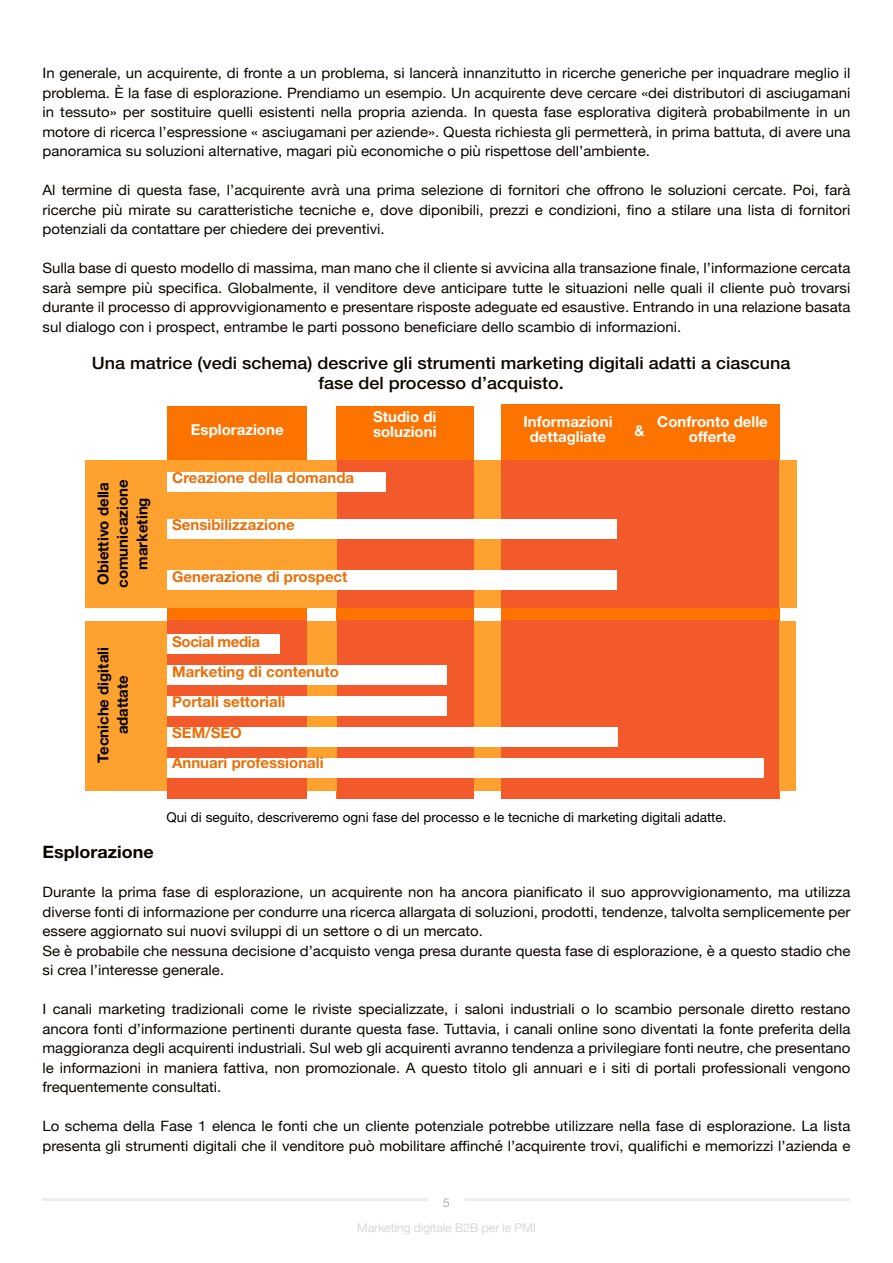
<style>
.page{position:relative;width:893px;height:1263px;background:#fff}
.page>*{position:absolute;margin:0;border:0;box-sizing:border-box;transform-origin:0 0}
.t1{font:500 17.1px/19.5px "Helvetica Neue";color:#0b0700;text-align:center;scale:1.05 1}
.t2{font:700 17.1px "Helvetica Neue";color:#0b0700;scale:1.05 1}
.t3{font:700 15px/30.2px "Helvetica Neue";color:#ea6f07}
.t4{font:700 15px/15px "Helvetica Neue";color:#fff;text-align:center}
.t5{font:700 15px/19.5px "Helvetica Neue";color:#000;text-align:center}
.t6{font:14.25px/19.5px "Helvetica Neue";color:#0b0700;text-align:justify;scale:1.05 1}
.t7{font:13.5px "Helvetica Neue";color:#000}
.t8{font:12.15px "Helvetica Neue";letter-spacing:-.03em;color:#dadada;scale:1.05 1}
.t9{font:12.15px "Helvetica Neue";color:#b3b2b2;scale:1.05 1}
</style>
<div class="page">
<hr style="left:43px;top:1198px;width:807px;height:3px;background:#eee">
<div style="left:428px;top:1190px;width:37px;height:19px;background:#fff"></div>
<div style="left:336px;top:406px;width:137px;height:393px;background:#fc7300"></div>
<div style="left:167px;top:406px;width:140px;height:393px;background:#fc7300"></div>
<div style="left:501px;top:405px;width:278px;height:394px;background:#fc7300"></div>
<div style="left:86px;top:460px;width:711px;height:147px;background:#ffa12e"></div>
<div style="left:86px;top:621px;width:710px;height:170px;background:#ffa12e"></div>
<div style="left:167px;top:620px;width:140px;height:179px;background:#f2592b"></div>
<div style="left:337px;top:620px;width:136px;height:179px;background:#f2592b"></div>
<div style="left:502px;top:620px;width:277px;height:179px;background:#f2592b"></div>
<div style="left:337px;top:460px;width:136px;height:147px;background:#f2592b"></div>
<div style="left:502px;top:460px;width:277px;height:147px;background:#f2592b"></div>
<div style="left:167px;top:472px;width:219px;height:20px;background:#fff"></div>
<div style="left:167px;top:519px;width:450px;height:20px;background:#fff"></div>
<div style="left:167px;top:634px;width:113px;height:20px;background:#fff"></div>
<div style="left:167px;top:665px;width:280px;height:20px;background:#fff"></div>
<div style="left:167px;top:696px;width:280px;height:20px;background:#fff"></div>
<div style="left:167px;top:727px;width:451px;height:20px;background:#fff"></div>
<div style="left:167px;top:758px;width:596px;height:20px;background:#fff"></div>
<div style="left:167px;top:570px;width:450px;height:20px;background:#fff"></div>
<p class="t6" style="left:43px;top:64px;width:771px">In generale, un acquirente, di fronte a un problema, si lancerà innanzitutto in ricerche generiche per inquadrare meglio il problema. È la fase di esplorazione. Prendiamo un esempio. Un acquirente deve cercare «dei distributori di asciugamani in tessuto» per sostituire quelli esistenti nella propria azienda. In questa fase esplorativa digiterà probabilmente in un motore di ricerca l’espressione « asciugamani per aziende». Questa richiesta gli permetterà, in prima battuta, di avere una panoramica su soluzioni alternative, magari più economiche o più rispettose dell’ambiente.</p>
<p class="t6" style="left:43px;top:181px;width:771px">Al termine di questa fase, l’acquirente avrà una prima selezione di fornitori che offrono le soluzioni cercate. Poi, farà ricerche più mirate su caratteristiche tecniche e, dove diponibili, prezzi e condizioni, fino a stilare una lista di fornitori potenziali da contattare per chiedere dei preventivi.</p>
<p class="t6" style="left:43px;top:259px;width:771px">Sulla base di questo modello di massima, man mano che il cliente si avvicina alla transazione finale, l’informazione cercata sarà sempre più specifica. Globalmente, il venditore deve anticipare tutte le situazioni nelle quali il cliente può trovarsi durante il processo di approvvigionamento e presentare risposte adeguate ed esaustive. Entrando in una relazione basata sul dialogo con i prospect, entrambe le parti possono beneficiare dello scambio di informazioni.</p>
<p class="t1" style="left:92px;top:353px;width:667px">Una matrice (vedi schema) descrive gli strumenti marketing digitali adatti a ciascuna fase del processo d’acquisto.</p>
<p class="t4" style="left:191px;top:422px;width:94px">Esplorazione</p>
<p class="t4" style="left:373px;top:409px;width:65px;text-align:left">Studio di soluzioni</p>
<p class="t4" style="left:523px;top:414px;width:91px">Informazioni dettagliate</p>
<p class="t4" style="left:657px;top:414px;width:112px">Confronto delle offerte</p>
<p class="t4" style="left:634px;top:423px;width:12px">&amp;</p>
<p class="t5" style="left:93px;top:588px;width:110px;rotate:-90deg">Obiettivo della comunicazione marketing</p>
<p class="t3" style="left:172px;top:462px;width:183px">Creazione della domanda</p>
<p class="t3" style="left:172px;top:510px;width:124px">Sensibilizzazione</p>
<p class="t3" style="left:172px;top:561px;width:177px">Generazione di prospect</p>
<p class="t5" style="left:93px;top:762px;width:117px;rotate:-90deg">Tecniche digitali adattate</p>
<p class="t3" style="left:172px;top:626px;width:168px">Social media<br>Marketing di contenuto<br>Portali settoriali</p>
<p class="t3" style="left:172px;top:718px;width:153px">SEM/SEO<br>Annuari professionali</p>
<p class="t7" style="left:166px;top:809px;width:562px">Qui di seguito, descriveremo ogni fase del processo e le tecniche di marketing digitali adatte.</p>
<p class="t2" style="left:43px;top:841px;width:107px">Esplorazione</p>
<p class="t6" style="left:43px;top:883px;width:771px;text-align:left">Durante la prima fase di esplorazione, un acquirente non ha ancora pianificato il suo approvvigionamento, ma utilizza diverse fonti di informazione per condurre una ricerca allargata di soluzioni, prodotti, tendenze, talvolta semplicemente per essere aggiornato sui nuovi sviluppi di un settore o di un mercato.<br>Se è probabile che nessuna decisione d’acquisto venga presa durante questa fase di esplorazione, è a questo stadio che si crea l’interesse generale.</p>
<p class="t6" style="left:43px;top:1000px;width:771px">I canali marketing tradizionali come le riviste specializzate, i saloni industriali o lo scambio personale diretto restano ancora fonti d’informazione pertinenti durante questa fase. Tuttavia, i canali online sono diventati la fonte preferita della maggioranza degli acquirenti industriali. Sul web gli acquirenti avranno tendenza a privilegiare fonti neutre, che presentano le informazioni in maniera fattiva, non promozionale. A questo titolo gli annuari e i siti di portali professionali vengono frequentemente consultati.</p>
<p class="t6" style="left:43px;top:1117px;width:771px">Lo schema della Fase 1 elenca le fonti che un cliente potenziale potrebbe utilizzare nella fase di esplorazione. La lista presenta gli strumenti digitali che il venditore può mobilitare affinché l’acquirente trovi, qualifichi e memorizzi l’azienda e</p>
<p class="t9" style="left:443px;top:1193px;width:8px">5</p>
<p class="t8" style="left:357px;top:1219px;width:172px">Marketing digitale B2B per le PMI</p>
</div>
